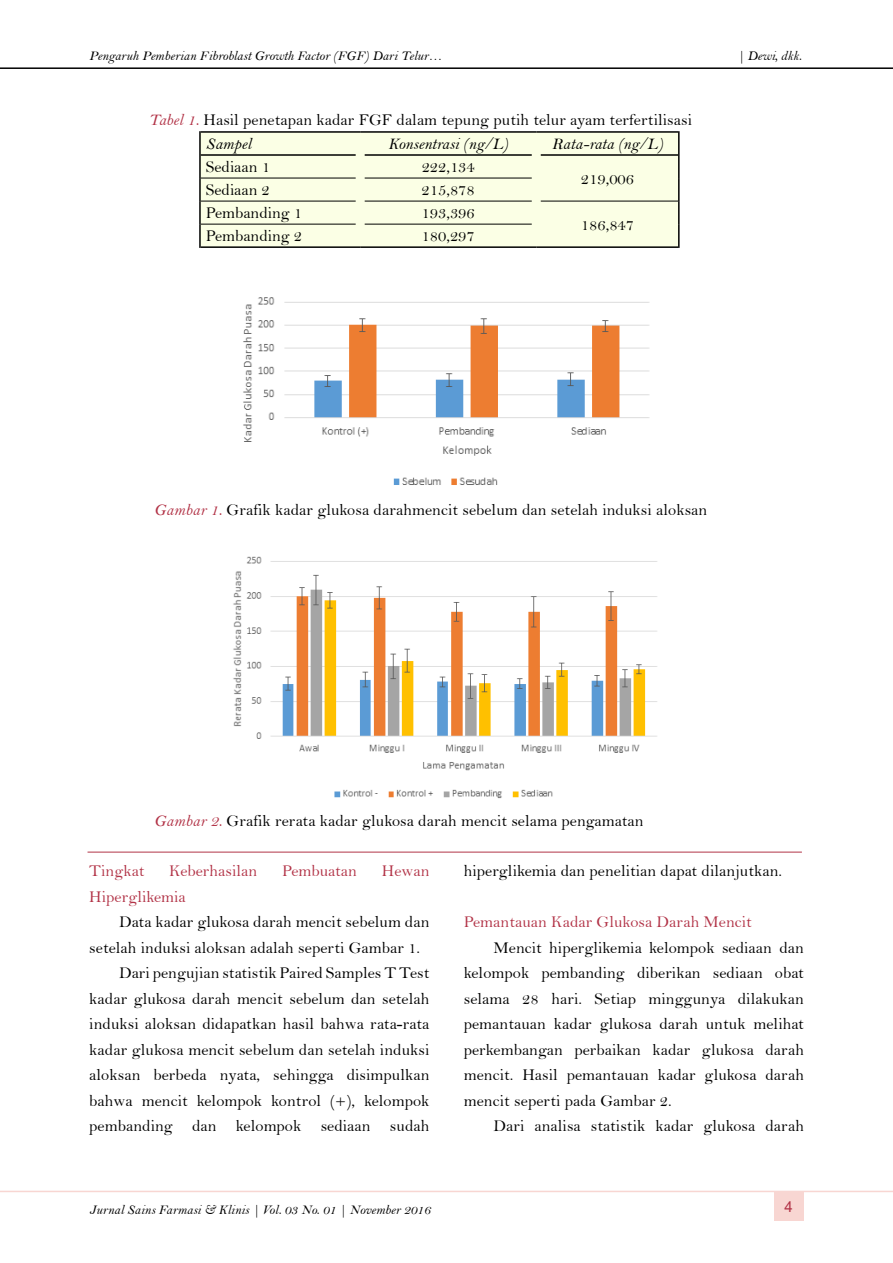
<style>
.page{position:relative;width:893px;height:1263px;background:#fff}
.page>*{position:absolute;margin:0;border:0;box-sizing:border-box;transform-origin:0 0}
.t1{font:16.5px/25.5px "Bell";letter-spacing:.005em;color:#000;text-align:justify}
.t2{font:16.5px "Bell";letter-spacing:.005em;color:#b23347}
.t3{font:16.5px "Bell MT Italic";color:#000}
.t4{font:15px "Arial";color:#b23347}
.t5{font:13.5px "Bell MT Italic";color:#000}
.s1{font-family:"Bell MT Italic";color:#b23347}
</style>
<div class="page">
<hr style="left:0;top:67px;width:893px;height:2px;background:#000">
<hr style="left:0;top:1191px;width:893px;height:1px;background:#f8d6d2">
<div style="left:774px;top:1191px;width:30px;height:30px;background:#f8d6d2"></div>
<div style="left:201px;top:133px;width:477px;height:113px;background:#fbffe5"></div>
<div style="left:356px;top:133px;width:9px;height:22px;background:#fbffe5"></div>
<div style="left:532px;top:133px;width:9px;height:22px;background:#fbffe5"></div>
<div style="left:356px;top:155px;width:9px;height:23px;background:#fbffe5"></div>
<div style="left:532px;top:155px;width:9px;height:23px;background:#fbffe5"></div>
<div style="left:356px;top:178px;width:9px;height:23px;background:#fbffe5"></div>
<div style="left:532px;top:178px;width:9px;height:23px;background:#fbffe5"></div>
<div style="left:356px;top:201px;width:9px;height:23px;background:#fbffe5"></div>
<div style="left:532px;top:201px;width:9px;height:23px;background:#fbffe5"></div>
<div style="left:356px;top:224px;width:9px;height:22px;background:#fbffe5"></div>
<div style="left:532px;top:224px;width:9px;height:22px;background:#fbffe5"></div>
<hr style="left:201px;top:154px;width:155px;height:2px;background:#000">
<hr style="left:365px;top:154px;width:167px;height:2px;background:#000">
<hr style="left:541px;top:154px;width:137px;height:2px;background:#000">
<hr style="left:201px;top:178px;width:155px;height:1px;background:#000">
<hr style="left:365px;top:178px;width:167px;height:1px;background:#000">
<hr style="left:201px;top:201px;width:155px;height:1px;background:#000">
<hr style="left:365px;top:201px;width:167px;height:1px;background:#000">
<hr style="left:541px;top:201px;width:137px;height:1px;background:#000">
<hr style="left:201px;top:224px;width:155px;height:1px;background:#000">
<hr style="left:365px;top:224px;width:167px;height:1px;background:#000">
<hr style="left:201px;top:131px;width:159px;height:2px;background:#000">
<hr style="left:199px;top:131px;width:2px;height:24px;background:#000">
<hr style="left:360px;top:131px;width:176px;height:2px;background:#000">
<hr style="left:536px;top:131px;width:142px;height:2px;background:#000">
<hr style="left:678px;top:131px;width:2px;height:24px;background:#000">
<hr style="left:199px;top:155px;width:2px;height:23px;background:#000">
<hr style="left:678px;top:155px;width:2px;height:23px;background:#000">
<hr style="left:678px;top:178px;width:2px;height:23px;background:#000">
<hr style="left:199px;top:178px;width:2px;height:23px;background:#000">
<hr style="left:199px;top:201px;width:2px;height:23px;background:#000">
<hr style="left:678px;top:201px;width:2px;height:23px;background:#000">
<hr style="left:678px;top:224px;width:2px;height:24px;background:#000">
<hr style="left:536px;top:246px;width:142px;height:2px;background:#000">
<hr style="left:199px;top:224px;width:2px;height:24px;background:#000">
<hr style="left:201px;top:246px;width:159px;height:2px;background:#000">
<hr style="left:360px;top:246px;width:176px;height:2px;background:#000">
<hr style="left:88px;top:852px;width:714px;height:1px;background:#b23347">
<img style="left:243px;top:297px;width:407px;height:188px">
<img style="left:233px;top:556px;width:424px;height:243px">
<p class="t5" style="left:89px;top:48px;width:354px">Pengaruh Pemberian Fibroblast Growth Factor (FGF) Dari Telur…</p>
<p class="t5" style="left:737px;top:48px;width:66px">| Dewi, dkk.</p>
<p class="t1" style="left:149px;top:107px;width:545px"><span class="s1">Tabel 1.</span> Hasil penetapan kadar FGF dalam tepung putih telur ayam terfertilisasi</p>
<p class="t3" style="left:206px;top:134px;width:47px">Sampel</p>
<p class="t3" style="left:388px;top:134px;width:122px">Konsentrasi (ng/L)</p>
<p class="t3" style="left:552px;top:134px;width:113px">Rata-rata (ng/L)</p>
<p class="t1" style="left:206px;top:154px;width:65px">Sediaan 1</p>
<p class="t1" style="left:422px;top:154px;width:55px">222,134</p>
<p class="t1" style="left:581px;top:165px;width:55px">219,006</p>
<p class="t1" style="left:206px;top:177px;width:65px">Sediaan 2</p>
<p class="t1" style="left:422px;top:177px;width:55px">215,878</p>
<p class="t1" style="left:206px;top:200px;width:98px">Pembanding 1</p>
<p class="t1" style="left:422px;top:200px;width:55px">193,396</p>
<p class="t1" style="left:581px;top:212px;width:55px">186,847</p>
<p class="t1" style="left:206px;top:223px;width:98px">Pembanding 2</p>
<p class="t1" style="left:422px;top:223px;width:55px">180,297</p>
<p class="t1" style="left:154px;top:497px;width:555px"><span class="s1">Gambar 1.</span> Grafik kadar glukosa darahmencit sebelum dan setelah induksi aloksan</p>
<p class="t1" style="left:154px;top:808px;width:491px"><span class="s1">Gambar 2.</span> Grafik rerata kadar glukosa darah mencit selama pengamatan</p>
<p class="t2" style="left:89px;top:861px;width:57px">Tingkat</p>
<p class="t2" style="left:169px;top:861px;width:89px">Keberhasilan</p>
<p class="t2" style="left:282px;top:861px;width:76px">Pembuatan</p>
<p class="t2" style="left:382px;top:861px;width:49px">Hewan</p>
<p class="t2" style="left:89px;top:887px;width:98px">Hiperglikemia</p>
<p class="t1" style="left:119px;top:909px;width:312px">Data kadar glukosa darah mencit sebelum dan</p>
<p class="t1" style="left:89px;top:935px;width:332px">setelah induksi aloksan adalah seperti Gambar 1.</p>
<p class="t1" style="left:119px;top:960px;width:312px">Dari pengujian statistik Paired Samples T Test</p>
<p class="t1" style="left:89px;top:986px;width:342px">kadar glukosa darah mencit sebelum dan setelah</p>
<p class="t1" style="left:89px;top:1011px;width:342px">induksi aloksan didapatkan hasil bahwa rata-rata</p>
<p class="t1" style="left:89px;top:1037px;width:342px">kadar glukosa mencit sebelum dan setelah induksi</p>
<p class="t1" style="left:89px;top:1062px;width:342px">aloksan berbeda nyata, sehingga disimpulkan</p>
<p class="t1" style="left:89px;top:1088px;width:342px">bahwa mencit kelompok kontrol (+), kelompok</p>
<p class="t1" style="left:89px;top:1113px;width:342px">pembanding dan kelompok sediaan sudah</p>
<p class="t1" style="left:464px;top:858px;width:320px">hiperglikemia dan penelitian dapat dilanjutkan.</p>
<p class="t2" style="left:464px;top:912px;width:290px">Pemantauan Kadar Glukosa Darah Mencit</p>
<p class="t1" style="left:464px;top:935px;width:342px;text-indent:30px">Mencit hiperglikemia kelompok sediaan dan kelompok pembanding diberikan sediaan obat selama 28 hari. Setiap minggunya dilakukan pemantauan kadar glukosa darah untuk melihat perkembangan perbaikan kadar glukosa darah mencit. Hasil pemantauan kadar glukosa darah mencit seperti pada Gambar 2.</p>
<p class="t1" style="left:494px;top:1113px;width:312px">Dari analisa statistik kadar glukosa darah</p>
<p class="t5" style="left:90px;top:1202px;width:342px">Jurnal Sains Farmasi &amp; Klinis | Vol. 03 No. 01 | November 2016</p>
<p class="t4" style="left:785px;top:1196px;width:10px">4</p>
</div>
